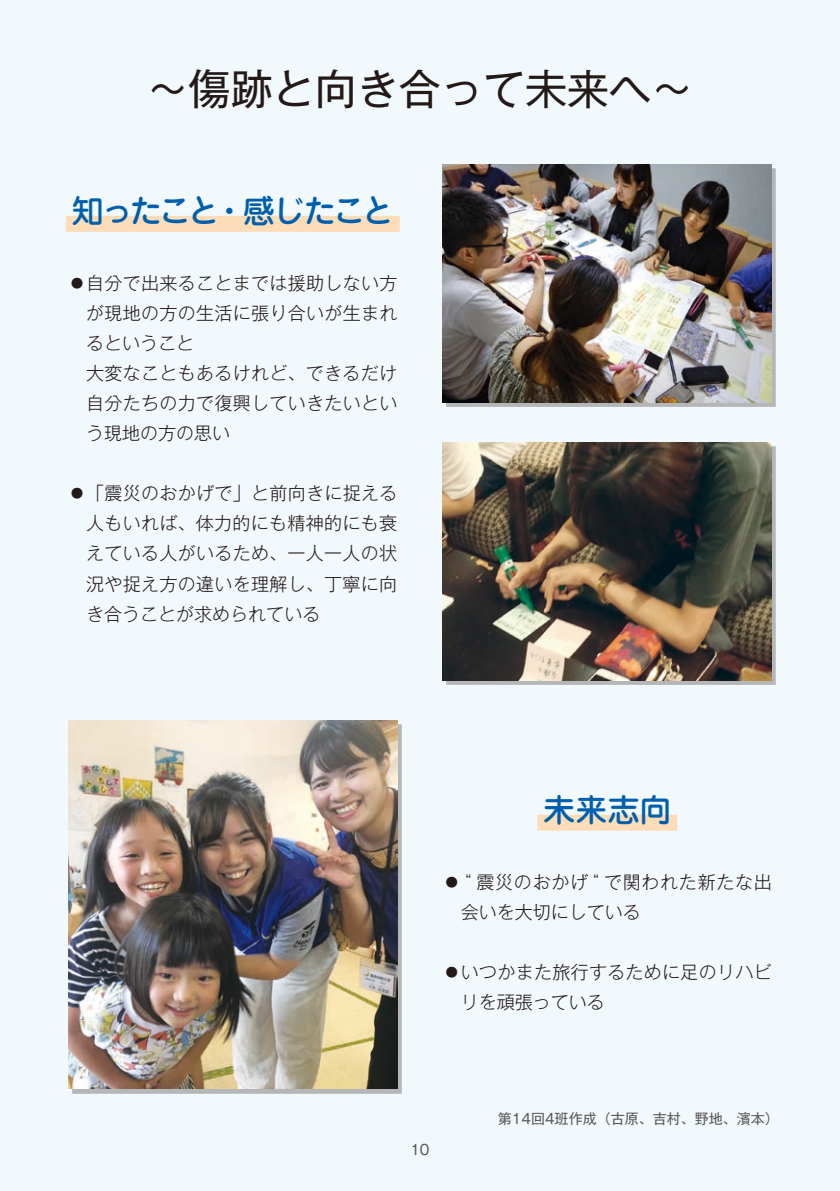
<style>
.page{position:relative;width:840px;height:1191px;background:#fff}
.page>*{position:absolute;margin:0;border:0;box-sizing:border-box;transform-origin:0 0}
.t1{font:42px "Gothic MB101 Pr 6";color:#231916}
.t2{font:500 32px "Jun 34 Pro";letter-spacing:-.09em;color:#005fad}
.t3{font:500 32px "Jun 34 Pro";letter-spacing:-.065em;color:#005fad}
.t4{font:300 18px/30px "Gothic MB101 Pr 6";letter-spacing:.015em;color:#231916}
.t5{font:300 18px/30px "Gothic MB101 Pr 6";letter-spacing:.04em;color:#231916}
.t6{font:14px "Gothic MB101 Pr 6";color:#595857}
</style>
<div class="page">
<div style="left:0;top:0;width:839px;height:1191px;background:#f2f9fd"></div>
<div style="left:66px;top:216px;width:333px;height:16px;background:#fcddb8"></div>
<div style="left:537px;top:814px;width:139px;height:16px;background:#fcddb8"></div>
<div style="left:446px;top:168px;width:329px;height:239px;background:#231916;opacity:.3"></div>
<img style="left:442px;top:164px;width:329px;height:239px">
<div style="left:446px;top:446px;width:329px;height:238px;background:#231916;opacity:.3"></div>
<img style="left:442px;top:442px;width:329px;height:238px">
<div style="left:72px;top:724px;width:329px;height:369px;background:#231916;opacity:.3"></div>
<img style="left:68px;top:720px;width:329px;height:369px">
<h1 class="t1" style="left:147px;top:54px;width:547px">～傷跡と向き合って未来へ～</h1>
<h2 class="t2" style="left:71px;top:186px;width:324px">知ったこと・感じたこと</h2>
<p class="t4" style="left:86px;top:267px;width:312px;text-indent:-18px">⃝自分で出来ることまでは援助しない方が現地の方の生活に張り合いが生まれるということ<br>大変なこともあるけれど、できるだけ自分たちの力で復興していきたいという現地の方の思い</p>
<p class="t4" style="left:86px;top:477px;width:312px;text-align:justify;text-indent:-18px">⃝「震災のおかげで」と前向きに捉える人もいれば、体力的にも精神的にも衰えている人がいるため、一人一人の状況や捉え方の違いを理解し、丁寧に向き合うことが求められている</p>
<h2 class="t3" style="left:542px;top:784px;width:130px">未来志向</h2>
<p class="t5" style="left:460px;top:866px;width:312px;text-indent:-18px">⃝ “ 震災のおかげ “ で関われた新たな出会いを大切にしている</p>
<p class="t4" style="left:460px;top:956px;width:312px;text-indent:-18px">⃝いつかまた旅行するために足のリハビリを頑張っている</p>
<p class="t6" style="left:410px;top:1138px;width:21px">10</p>
<p class="t6" style="left:497px;top:1107px;width:282px">第14回4班作成（古原、吉村、野地、濱本）</p>
</div>
